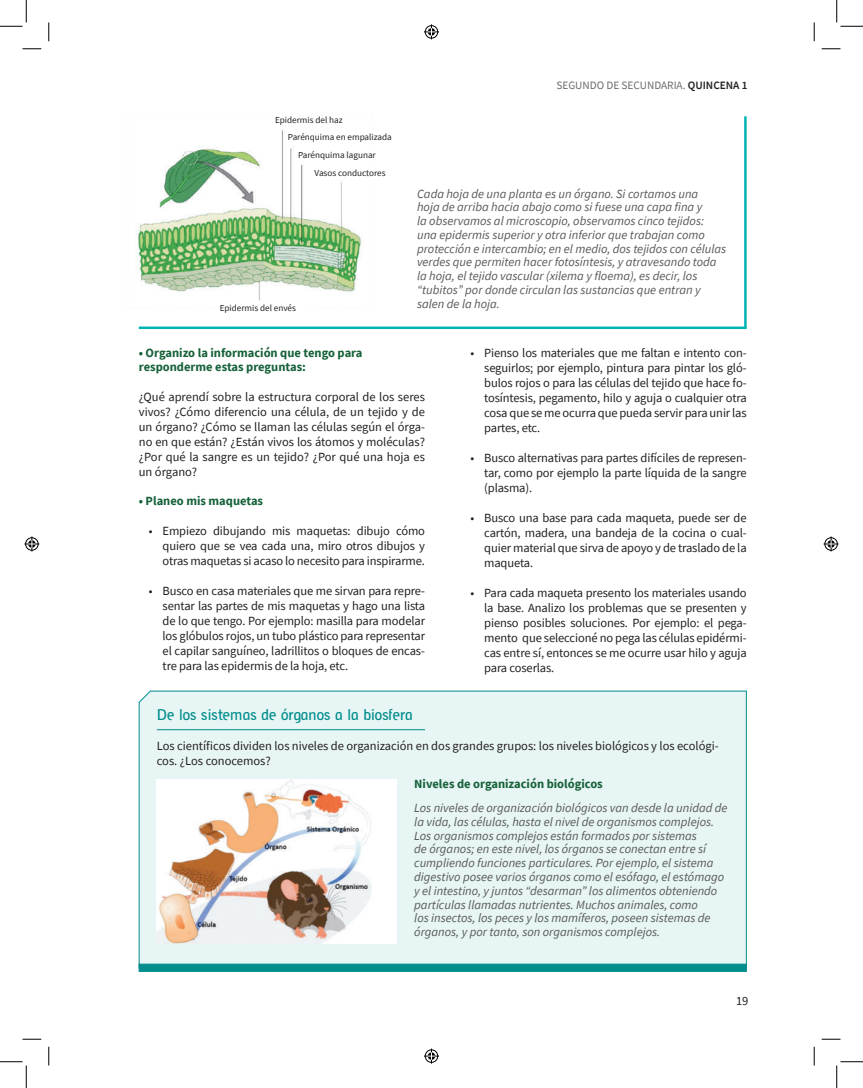
<style>
.page{position:relative;width:863px;height:1088px;background:#fff}
.page>*{position:absolute;margin:0;border:0;box-sizing:border-box;transform-origin:0 0}
.t1{font:15px "Alergia";color:#008d8c}
.t2{font:12.5px/15px "Source Sans Pro";letter-spacing:-.01em;color:#231f20;text-align:justify}
.t3{font:italic 12.5px/13.8px "Source Sans Pro";color:#57585a}
.t4{font:700 12.5px/13.8px "Source Sans Pro";color:#17623a}
.t5{font:11.25px "Source Sans Pro";color:#6c6d70}
.t6{font:9.12px "Source Sans Pro";color:#231f20}
.s1{font-weight:600;color:#231f20}
</style>
<div class="page">
<div style="left:138px;top:690px;width:609px;height:278px;background:#e8f5f5"></div>
<hr style="left:139px;top:326px;width:607px;height:3px;background:#00b3b4">
<hr style="left:744px;top:116px;width:2px;height:212px;background:#00b3b4">
<img style="left:157px;top:779px;width:240px;height:164px">
<div style="left:139px;top:963px;width:607px;height:8px;background:#008d8c;border:1px solid #008d8c"></div>
<hr style="left:157px;top:729px;width:268px;height:1px;background:#008d8c">
<img style="left:136px;top:130px;width:226px;height:171px">
<svg style="left:22px;top:48px;width:19px;height:2px"></svg>
<svg style="left:821px;top:48px;width:19px;height:2px"></svg>
<svg style="left:22px;top:1038px;width:19px;height:2px"></svg>
<svg style="left:821px;top:1038px;width:19px;height:2px"></svg>
<svg style="left:48px;top:22px;width:2px;height:19px"></svg>
<svg style="left:48px;top:1046px;width:2px;height:19px"></svg>
<svg style="left:813px;top:22px;width:2px;height:19px"></svg>
<svg style="left:813px;top:1046px;width:2px;height:19px"></svg>
<svg style="left:0;top:0;width:27px;height:27px"></svg>
<svg style="left:0;top:1061px;width:27px;height:27px"></svg>
<svg style="left:836px;top:0;width:26px;height:27px"></svg>
<svg style="left:836px;top:1061px;width:26px;height:27px"></svg>
<svg style="left:424px;top:24px;width:15px;height:15px"></svg>
<svg style="left:424px;top:1048px;width:15px;height:15px"></svg>
<svg style="left:24px;top:536px;width:15px;height:15px"></svg>
<svg style="left:823px;top:536px;width:15px;height:15px"></svg>
<p class="t6" style="left:275px;top:114px;width:69px">Epidermis del haz</p>
<p class="t6" style="left:288px;top:131px;width:105px">Parénquima en empalizada</p>
<p class="t6" style="left:298px;top:149px;width:79px">Parénquima lagunar</p>
<p class="t6" style="left:314px;top:167px;width:72px">Vasos conductores</p>
<p class="t6" style="left:220px;top:302px;width:78px">Epidermis del envés</p>
<p class="t5" style="left:556px;top:78px;width:193px">SEGUNDO DE SECUNDARIA. <span class="s1">QUINCENA 1</span></p>
<p class="t3" style="left:417px;top:186px;width:311px">Cada hoja de una planta es un órgano. Si cortamos una<br>hoja de arriba hacia abajo como si fuese una capa fina y<br>la observamos al microscopio, observamos cinco tejidos: una epidermis superior y otra inferior que trabajan como protección e intercambio; en el medio, dos tejidos con células verdes que permiten hacer fotosíntesis, y atravesando toda la hoja, el tejido vascular (xilema y floema), es decir, los “tubitos” por donde circulan las sustancias que entran y salen de la hoja.</p>
<p class="t4" style="left:139px;top:346px;width:225px">• Organizo la información que tengo para responderme estas preguntas:</p>
<p class="t2" style="left:139px;top:389px;width:288px">¿Qué aprendí sobre la estructura corporal de los seres vivos? ¿Cómo diferencio una célula, de un tejido y de un órgano? ¿Cómo se llaman las células según el órga&shy;no en que están? ¿Están vivos los átomos y moléculas? ¿Por qué la sangre es un tejido? ¿Por qué una hoja es un órgano?</p>
<p class="t4" style="left:139px;top:493px;width:126px">• Planeo mis maquetas</p>
<p class="t2" style="left:162px;top:523px;width:264px;text-indent:-14px">• Empiezo dibujando mis maquetas: dibujo cómo quiero que se vea cada una, miro otros dibujos y otras maquetas si acaso lo necesito para inspirarme.</p>
<p class="t2" style="left:162px;top:583px;width:264px;text-indent:-14px">• Busco en casa materiales que me sirvan para repre&shy;sentar las partes de mis maquetas y hago una lista de lo que tengo. Por ejemplo: masilla para modelar los glóbulos rojos, un tubo plástico para representar el capilar sanguíneo, ladrillitos o bloques de encas&shy;tre para las epidermis de la hoja, etc.</p>
<p class="t2" style="left:484px;top:345px;width:264px;text-indent:-14px">• Pienso los materiales que me faltan e intento con&shy;seguirlos; por ejemplo, pintura para pintar los gló&shy;bulos rojos o para las células del tejido que hace fo&shy;tosíntesis, pegamento, hilo y aguja o cualquier otra cosa que se me ocurra que pueda servir para unir las partes, etc.</p>
<p class="t2" style="left:484px;top:450px;width:264px;text-indent:-14px">• Busco alternativas para partes difíciles de represen&shy;tar, como por ejemplo la parte líquida de la sangre (plasma).</p>
<p class="t2" style="left:484px;top:510px;width:264px;text-indent:-14px">• Busco una base para cada maqueta, puede ser de cartón, madera, una bandeja de la cocina o cual&shy;quier material que sirva de apoyo y de traslado de la maqueta.</p>
<p class="t2" style="left:484px;top:585px;width:264px;text-indent:-14px">• Para cada maqueta presento los materiales usando la base. Analizo los problemas que se presenten y pienso posibles soluciones. Por ejemplo: el pega&shy;mento que seleccioné no pega las células epidérmi&shy;cas entre sí, entonces se me ocurre usar hilo y aguja para coserlas.</p>
<p class="t1" style="left:157px;top:706px;width:257px">De los sistemas de órganos a la biosfera</p>
<p class="t2" style="left:157px;top:738px;width:563px">Los científicos dividen los niveles de organización en dos grandes grupos: los niveles biológicos y los ecológi&shy;cos. ¿Los conocemos?</p>
<p class="t3" style="left:414px;top:801px;width:315px">Los niveles de organización biológicos van desde la unidad de la vida, las células, hasta el nivel de organismos complejos.<br>Los organismos complejos están formados por sistemas<br>de órganos; en este nivel, los órganos se conectan entre sí cumpliendo funciones particulares. Por ejemplo, el sistema digestivo posee varios órganos como el esófago, el estómago y el intestino, y juntos “desarman” los alimentos obteniendo partículas llamadas nutrientes. Muchos animales, como<br>los insectos, los peces y los mamíferos, poseen sistemas de órganos, y por tanto, son organismos complejos.</p>
<p class="t4" style="left:414px;top:777px;width:190px">Niveles de organización biológicos</p>
<p class="t2" style="left:736px;top:993px;width:14px">19</p>
</div>
